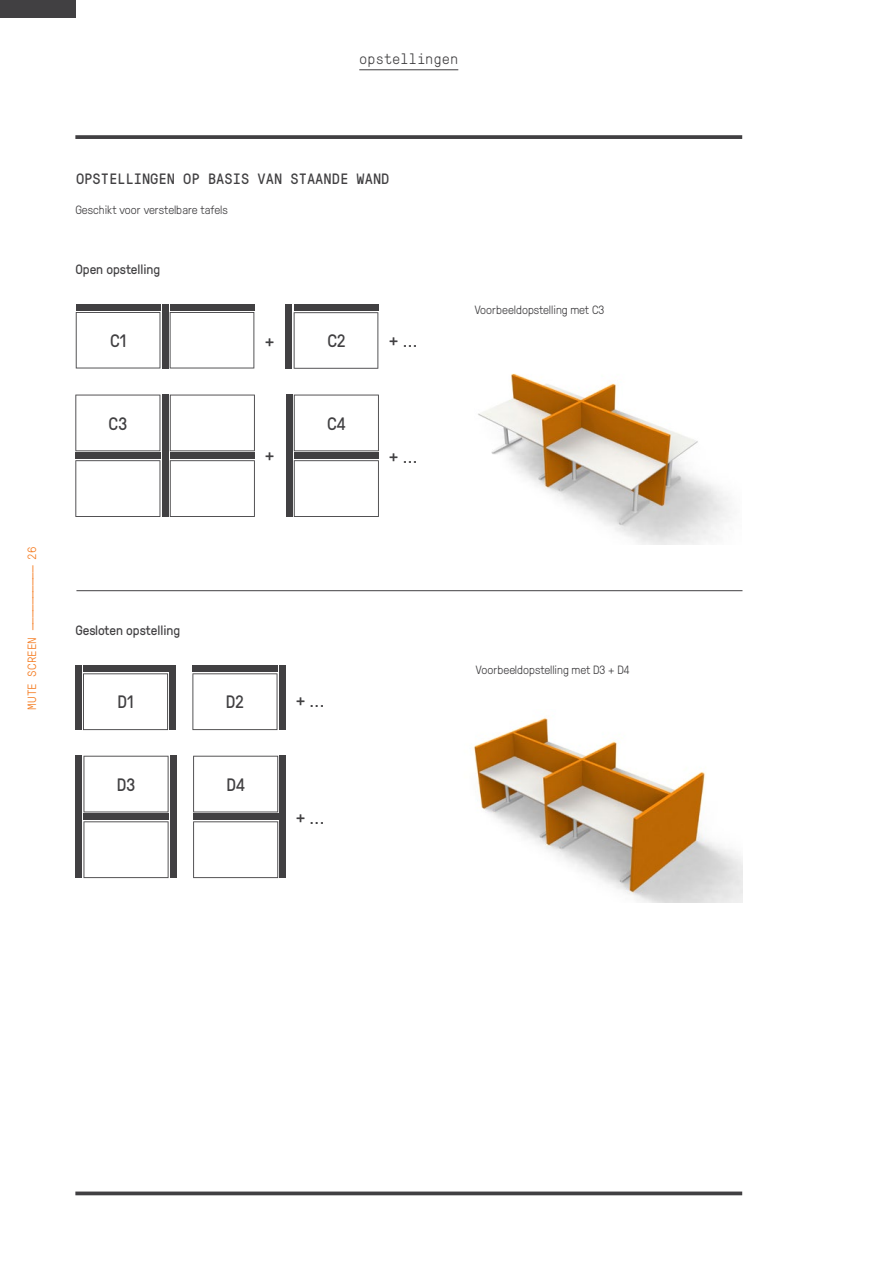
<style>
.page{position:relative;width:893px;height:1263px;background:#fff}
.page>*{position:absolute;margin:0;border:0;box-sizing:border-box;transform-origin:0 0}
.t1{font:18px "GT Pressura";color:#414042}
.t2{font:300 18px "GT Pressura";color:#414042}
.t3{font:15px "GT Pressura Mono";color:#414042}
.t4{font:300 15px "GT Pressura Mono";color:#414042}
.t5{font:13.5px "GT Pressura";color:#414042}
.t6{font:300 12px "GT Pressura";color:#414042}
.t7{font:300 12px "GT Pressura Mono";color:#f47b20}
.s1{font-weight:400}
</style>
<div class="page">
<svg style="left:75px;top:135px;width:667px;height:4px;background:#4b4a4c"></svg>
<svg style="left:75px;top:1191px;width:667px;height:4px;background:#5b5a5c"></svg>
<div style="left:0;top:0;width:75px;height:18px;background:#414042"></div>
<img style="left:478px;top:373px;width:253px;height:171px">
<img style="left:473px;top:717px;width:269px;height:186px">
<svg style="left:75px;top:395px;width:85px;height:56px"></svg>
<svg style="left:84px;top:756px;width:85px;height:56px"></svg>
<svg style="left:193px;top:756px;width:85px;height:56px"></svg>
<svg style="left:170px;top:395px;width:85px;height:56px"></svg>
<svg style="left:294px;top:395px;width:85px;height:56px"></svg>
<svg style="left:170px;top:460px;width:85px;height:57px"></svg>
<svg style="left:294px;top:460px;width:85px;height:57px"></svg>
<svg style="left:75px;top:460px;width:85px;height:57px"></svg>
<svg style="left:84px;top:821px;width:85px;height:57px"></svg>
<svg style="left:193px;top:821px;width:85px;height:57px"></svg>
<svg style="left:170px;top:312px;width:84px;height:56px"></svg>
<svg style="left:294px;top:312px;width:84px;height:57px"></svg>
<div style="left:76px;top:304px;width:84px;height:7px;background:#414042"></div>
<div style="left:75px;top:453px;width:85px;height:6px;background:#414042"></div>
<div style="left:84px;top:814px;width:85px;height:6px;background:#414042"></div>
<div style="left:193px;top:814px;width:85px;height:6px;background:#414042"></div>
<div style="left:170px;top:453px;width:85px;height:6px;background:#414042"></div>
<div style="left:294px;top:453px;width:85px;height:6px;background:#414042"></div>
<div style="left:170px;top:304px;width:84px;height:7px;background:#414042"></div>
<div style="left:294px;top:304px;width:84px;height:7px;background:#414042"></div>
<div style="left:286px;top:304px;width:6px;height:65px;background:#414042"></div>
<div style="left:162px;top:395px;width:6px;height:122px;background:#414042"></div>
<div style="left:162px;top:304px;width:6px;height:64px;background:#414042"></div>
<div style="left:286px;top:395px;width:6px;height:122px;background:#414042"></div>
<div style="left:170px;top:756px;width:7px;height:122px;background:#414042"></div>
<div style="left:280px;top:756px;width:6px;height:122px;background:#414042"></div>
<div style="left:75px;top:756px;width:7px;height:122px;background:#414042"></div>
<svg style="left:76px;top:312px;width:84px;height:56px"></svg>
<svg style="left:83px;top:673px;width:85px;height:57px"></svg>
<svg style="left:192px;top:673px;width:85px;height:57px"></svg>
<div style="left:83px;top:665px;width:85px;height:7px;background:#414042"></div>
<div style="left:192px;top:665px;width:85px;height:7px;background:#414042"></div>
<div style="left:75px;top:665px;width:7px;height:65px;background:#414042"></div>
<div style="left:170px;top:665px;width:6px;height:65px;background:#414042"></div>
<div style="left:279px;top:665px;width:6px;height:65px;background:#414042"></div>
<hr style="left:76px;top:590px;width:666px;height:1px;background:#414042">
<hr style="left:359px;top:69px;width:99px;height:1px;background:#414042">
<p class="t4" style="left:359px;top:48px;width:100px">opstellingen</p>
<p class="t7" style="left:23px;top:710px;width:164px;rotate:-90deg">MUTE SCREEN —————————— 26</p>
<p class="t3" style="left:76px;top:168px;width:315px">OPSTELLINGEN OP BASIS VAN STAANDE WAND</p>
<p class="t6" style="left:75px;top:201px;width:154px">Geschikt voor verstelbare tafels</p>
<p class="t5" style="left:75px;top:260px;width:86px">Open opstelling</p>
<h1 class="t1" style="left:110px;top:328px;width:18px">C1</h1>
<h1 class="t1" style="left:327px;top:328px;width:20px">C2</h1>
<h1 class="t1" style="left:265px;top:328px;width:11px">+</h1>
<h1 class="t1" style="left:109px;top:410px;width:20px">C3</h1>
<h1 class="t1" style="left:265px;top:443px;width:11px">+</h1>
<h1 class="t1" style="left:327px;top:410px;width:20px">C4</h1>
<h1 class="t2" style="left:389px;top:328px;width:31px"><span class="s1">+</span> ...</h1>
<h1 class="t2" style="left:389px;top:443px;width:31px"><span class="s1">+</span> ...</h1>
<p class="t5" style="left:75px;top:621px;width:106px">Gesloten opstelling</p>
<h1 class="t1" style="left:117px;top:689px;width:18px">D1</h1>
<h1 class="t1" style="left:226px;top:689px;width:19px">D2</h1>
<h1 class="t1" style="left:117px;top:771px;width:20px">D3</h1>
<h1 class="t1" style="left:226px;top:771px;width:20px">D4</h1>
<h1 class="t2" style="left:296px;top:688px;width:31px"><span class="s1">+</span> ...</h1>
<h1 class="t2" style="left:296px;top:804px;width:31px"><span class="s1">+</span> ...</h1>
<p class="t6" style="left:475px;top:301px;width:131px">Voorbeeldopstelling met C3</p>
<p class="t6" style="left:476px;top:662px;width:155px">Voorbeeldopstelling met D3 + D4</p>
</div>
